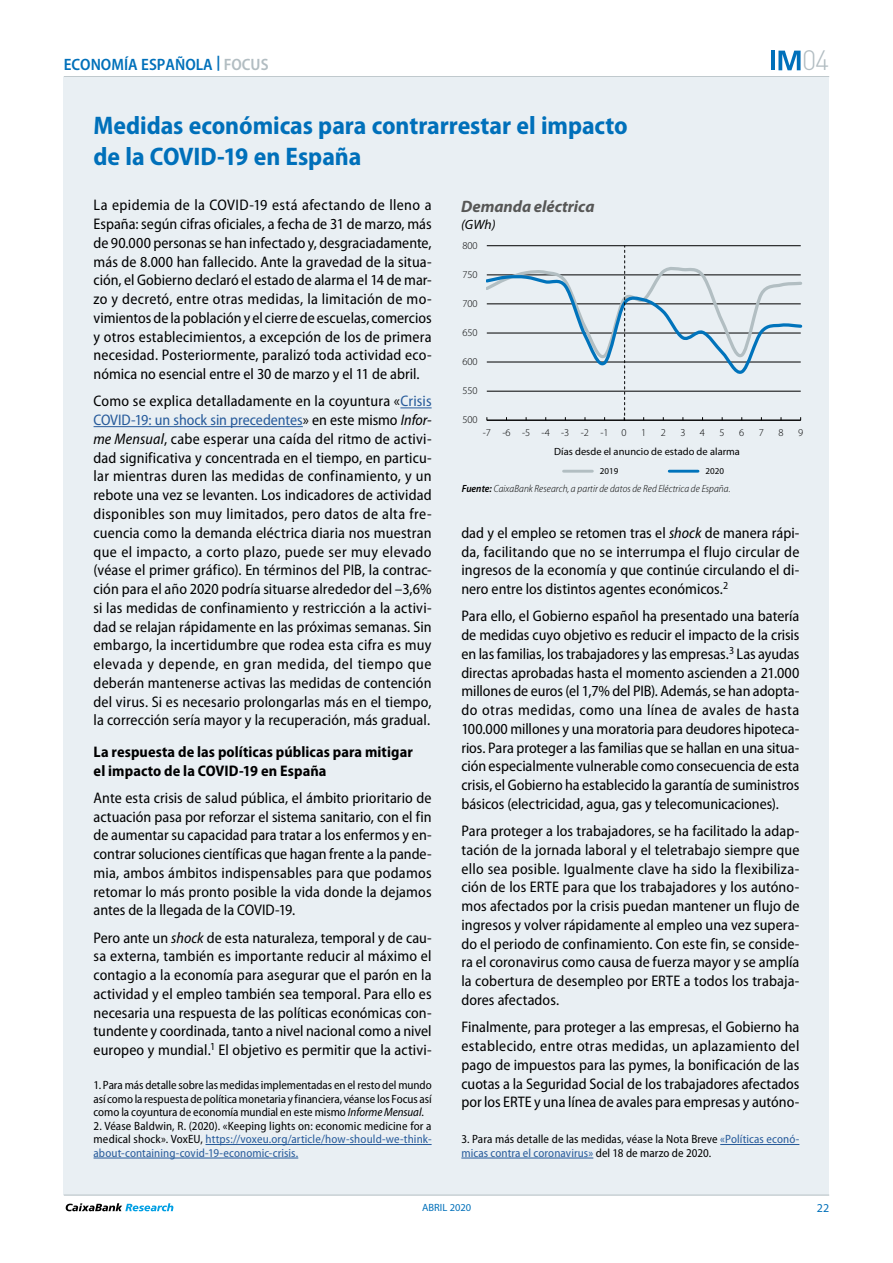
<style>
.page{position:relative;width:893px;height:1263px;background:#fff}
.page>*{position:absolute;margin:0;border:0;box-sizing:border-box;transform-origin:0 0}
.t1{font:300 27.6px "DIN Pro";color:#b2bdc2}
.t2{font:700 semi-condensed 25.5px/30.6px "Myriad Pro";color:#0070ba}
.t3{font:600 semi-condensed 16.5px "Myriad Pro";color:#0070ba}
.t4{font:italic 700 16.5px "Myriad Pro";color:#575756}
.t5{font:semi-condensed 15.3px/18.8px "Myriad Pro";letter-spacing:.005em;color:#000;text-align:justify}
.t6{font:700 semi-condensed 15.3px/18.8px "Myriad Pro";letter-spacing:.005em;color:#000}
.t7{font:italic 13.5px "Myriad Pro";color:#000}
.t8{font:semi-condensed 12px/13.5px "Myriad Pro";letter-spacing:.005em;color:#000;text-align:justify}
.t9{font:semi-condensed 12px/13.5px "Myriad Pro";letter-spacing:.01em;color:#275b9b;text-align:justify}
.t10{font:12px "Myriad Pro";color:#0070ba}
.t11{font:italic 300 semi-condensed 10.5px "Myriad Pro";letter-spacing:.005em;color:#000}
.t12{font:300 10.5px "Myriad Pro";letter-spacing:-.005em;color:#000}
.t13{font:10.5px "Myriad Pro";color:#000}
.t14{font:10.5px "Myriad Pro";color:#0070ba}
.t15{font:9px "Myriad Pro";letter-spacing:.005em;color:#000}
.s1{color:#b2bdc2}
.s2{color:#275b9b}
.s3{font-style:italic}
.s4{color:#000}
.s5{font-weight:600}
</style>
<div class="page">
<hr style="left:64px;top:76px;width:765px;height:1px;background:#b2bdc2">
<div style="left:64px;top:77px;width:765px;height:1118px;background:#e9eff3"></div>
<hr style="left:64px;top:1195px;width:765px;height:1px;background:#b2bdc2">
<svg style="left:66px;top:1203px;width:107px;height:8px"></svg>
<svg style="left:778px;top:51px;width:23px;height:19px"></svg>
<hr style="left:771px;top:51px;width:4px;height:19px;background:#0070ba">
<hr style="left:205px;top:1144px;width:227px;height:1px;background:#275b9b">
<hr style="left:94px;top:1158px;width:204px;height:1px;background:#275b9b">
<hr style="left:720px;top:1144px;width:79px;height:1px;background:#275b9b">
<hr style="left:461px;top:1158px;width:132px;height:1px;background:#275b9b">
<hr style="left:400px;top:407px;width:32px;height:1px;background:#275b9b">
<hr style="left:94px;top:426px;width:209px;height:1px;background:#275b9b">
<hr style="left:487px;top:245px;width:314px;height:1px;background:#000">
<hr style="left:487px;top:420px;width:314px;height:1px;background:#000">
<hr style="left:564px;top:470px;width:28px;height:3px;background:#b2bec2">
<hr style="left:669px;top:470px;width:29px;height:3px;background:#0073bb">
<svg style="left:486px;top:246px;width:316px;height:174px"></svg>
<p class="t3" style="left:64px;top:55px;width:206px">ECONOMÍA ESPAÑOLA <sup>|</sup> <span class="s1">FOCUS</span></p>
<h2 class="t2" style="left:94px;top:110px;width:536px">Medidas económicas para contrarrestar el impacto de la COVID-19 en España</h2>
<h1 class="t1" style="left:802px;top:39px;width:29px">04</h1>
<p class="t5" style="left:94px;top:196px;width:340px;text-align:left">La epidemia de la COVID-19 está afectando de lleno a España: según cifras oficiales, a fecha de 31 de marzo, más de 90.000 personas se han infectado y, desgraciadamente, más de 8.000 han fallecido. Ante la gravedad de la situa-- ción, el Gobierno declaró el estado de alarma el 14 de mar&shy;zo y decretó, entre otras medidas, la limitación de mo-- vimientos de la población y el cierre de escuelas, comercios y otros establecimientos, a excepción de los de primera necesidad. Posteriormente, paralizó toda actividad eco&shy;nómica no esencial entre el 30 de marzo y el 11 de abril.</p>
<p class="t5" style="left:94px;top:392px;width:340px">Como se explica detalladamente en la coyuntura «<span class="s2">Crisis COVID-19: un shock sin precedentes</span>» en este mismo <span class="s3">Infor&shy;me Mensual</span>, cabe esperar una caída del ritmo de activi&shy;dad significativa y concentrada en el tiempo, en particu&shy;lar mientras duren las medidas de confinamiento, y un rebote una vez se levanten. Los indicadores de actividad disponibles son muy limitados, pero datos de alta fre&shy;cuencia como la demanda eléctrica diaria nos muestran que el impacto, a corto plazo, puede ser muy elevado (véase el primer gráfico). En términos del PIB, la contrac&shy;ción para el año 2020 podría situarse alrededor del –3,6% si las medidas de confinamiento y restricción a la activi&shy;dad se relajan rápidamente en las próximas semanas. Sin embargo, la incertidumbre que rodea esta cifra es muy elevada y depende, en gran medida, del tiempo que deberán mantenerse activas las medidas de contención del virus. Si es necesario prolongarlas más en el tiempo, la corrección sería mayor y la recuperación, más gradual.</p>
<p class="t6" style="left:94px;top:742px;width:321px">La respuesta de las políticas públicas para mitigar el impacto de la COVID-19 en España</p>
<p class="t5" style="left:94px;top:789px;width:340px;text-align:left">Ante esta crisis de salud pública, el ámbito prioritario de actuación pasa por reforzar el sistema sanitario, con el fin de aumentar su capacidad para tratar a los enfermos y en-- contrar soluciones científicas que hagan frente a la pande&shy;mia, ambos ámbitos indispensables para que podamos retomar lo más pronto posible la vida donde la dejamos antes de la llegada de la COVID-19.</p>
<p class="t5" style="left:94px;top:928px;width:340px">Pero ante un <span class="s3">shock</span> de esta naturaleza, temporal y de cau&shy;sa externa, también es importante reducir al máximo el contagio a la economía para asegurar que el parón en la actividad y el empleo también sea temporal. Para ello es necesaria una respuesta de las políticas económicas con&shy;tundente y coordinada, tanto a nivel nacional como a nivel europeo y mundial.<sup>1</sup> El objetivo es permitir que la activi-</p>
<p class="t8" style="left:94px;top:1079px;width:340px">1. Para más detalle sobre las medidas implementadas en el resto del mundo así como la respuesta de política monetaria y financiera, véanse los Focus así como la coyuntura de economía mundial en este mismo <span class="s3">Informe Mensual</span>.</p>
<p class="t9" style="left:94px;top:1119px;width:340px"><span class="s4">2. Véase Baldwin, R. (2020). «Keeping lights on: economic medicine for a medical shock». VoxEU,</span> https://voxeu.org/article/how-should-we-think&shy;about-containing-covid-19-economic-crisis.</p>
<p class="t4" style="left:461px;top:198px;width:135px">Demanda eléctrica</p>
<p class="t7" style="left:461px;top:217px;width:36px">(GWh)</p>
<p class="t12" style="left:462px;top:240px;width:17px">800</p>
<p class="t12" style="left:462px;top:269px;width:17px">750</p>
<p class="t12" style="left:462px;top:298px;width:17px">700</p>
<p class="t12" style="left:462px;top:327px;width:17px">650</p>
<p class="t12" style="left:462px;top:356px;width:17px">600</p>
<p class="t12" style="left:462px;top:385px;width:17px">550</p>
<p class="t12" style="left:462px;top:414px;width:17px">500</p>
<p class="t12" style="left:483px;top:427px;width:145px">-7 -6 -5 -4 -3 -2 -1 0</p>
<p class="t12" style="left:641px;top:427px;width:7px">1</p>
<p class="t12" style="left:661px;top:427px;width:7px">2</p>
<p class="t12" style="left:680px;top:427px;width:7px">3</p>
<p class="t12" style="left:700px;top:427px;width:7px">4</p>
<p class="t12" style="left:720px;top:427px;width:7px">5</p>
<p class="t12" style="left:739px;top:427px;width:7px">6</p>
<p class="t12" style="left:759px;top:427px;width:7px">7</p>
<p class="t12" style="left:778px;top:427px;width:7px">8</p>
<p class="t12" style="left:798px;top:427px;width:7px">9</p>
<p class="t13" style="left:554px;top:445px;width:187px">Días desde el anuncio de estado de alarma</p>
<p class="t15" style="left:600px;top:466px;width:20px">2019</p>
<p class="t15" style="left:705px;top:466px;width:20px">2020</p>
<p class="t11" style="left:462px;top:483px;width:270px"><span class="s5">Fuente:</span> CaixaBank Research, a partir de datos de Red Eléctrica de España.</p>
<p class="t5" style="left:461px;top:524px;width:340px;text-align:left">dad y el empleo se retomen tras el <span class="s3">shock</span> de manera rápi&shy;da, facilitando que no se interrumpa el flujo circular de ingresos de la economía y que continúe circulando el di-- nero entre los distintos agentes económicos.<sup>2</sup></p>
<p class="t5" style="left:461px;top:607px;width:340px">Para ello, el Gobierno español ha presentado una batería de medidas cuyo objetivo es reducir el impacto de la crisis en las familias, los trabajadores y las empresas.<sup>3</sup> Las ayudas directas aprobadas hasta el momento ascienden a 21.000 millones de euros (el 1,7% del PIB). Además, se han adopta&shy;do otras medidas, como una línea de avales de hasta 100.000 millones y una moratoria para deudores hipoteca&shy;rios. Para proteger a las familias que se hallan en una situa&shy;ción especialmente vulnerable como consecuencia de esta crisis, el Gobierno ha establecido la garantía de suministros básicos (electricidad, agua, gas y telecomunicaciones).</p>
<p class="t5" style="left:461px;top:822px;width:340px">Para proteger a los trabajadores, se ha facilitado la adap&shy;tación de la jornada laboral y el teletrabajo siempre que ello sea posible. Igualmente clave ha sido la flexibiliza&shy;ción de los ERTE para que los trabajadores y los autóno&shy;mos afectados por la crisis puedan mantener un flujo de ingresos y volver rápidamente al empleo una vez supera&shy;do el periodo de confinamiento. Con este fin, se conside&shy;ra el coronavirus como causa de fuerza mayor y se amplía la cobertura de desempleo por ERTE a todos los trabaja&shy;dores afectados.</p>
<p class="t5" style="left:461px;top:1018px;width:340px">Finalmente, para proteger a las empresas, el Gobierno ha establecido, entre otras medidas, un aplazamiento del pago de impuestos para las pymes, la bonificación de las cuotas a la Seguridad Social de los trabajadores afectados por los ERTE y una línea de avales para empresas y autóno-</p>
<p class="t8" style="left:461px;top:1133px;width:340px">3. Para más detalle de las medidas, véase la Nota Breve <span class="s2">«Políticas econó&shy;micas contra el coronavirus»</span> del 18 de marzo de 2020.</p>
<p class="t14" style="left:422px;top:1201px;width:51px">ABRIL 2020</p>
<p class="t10" style="left:817px;top:1201px;width:14px">22</p>
</div>
